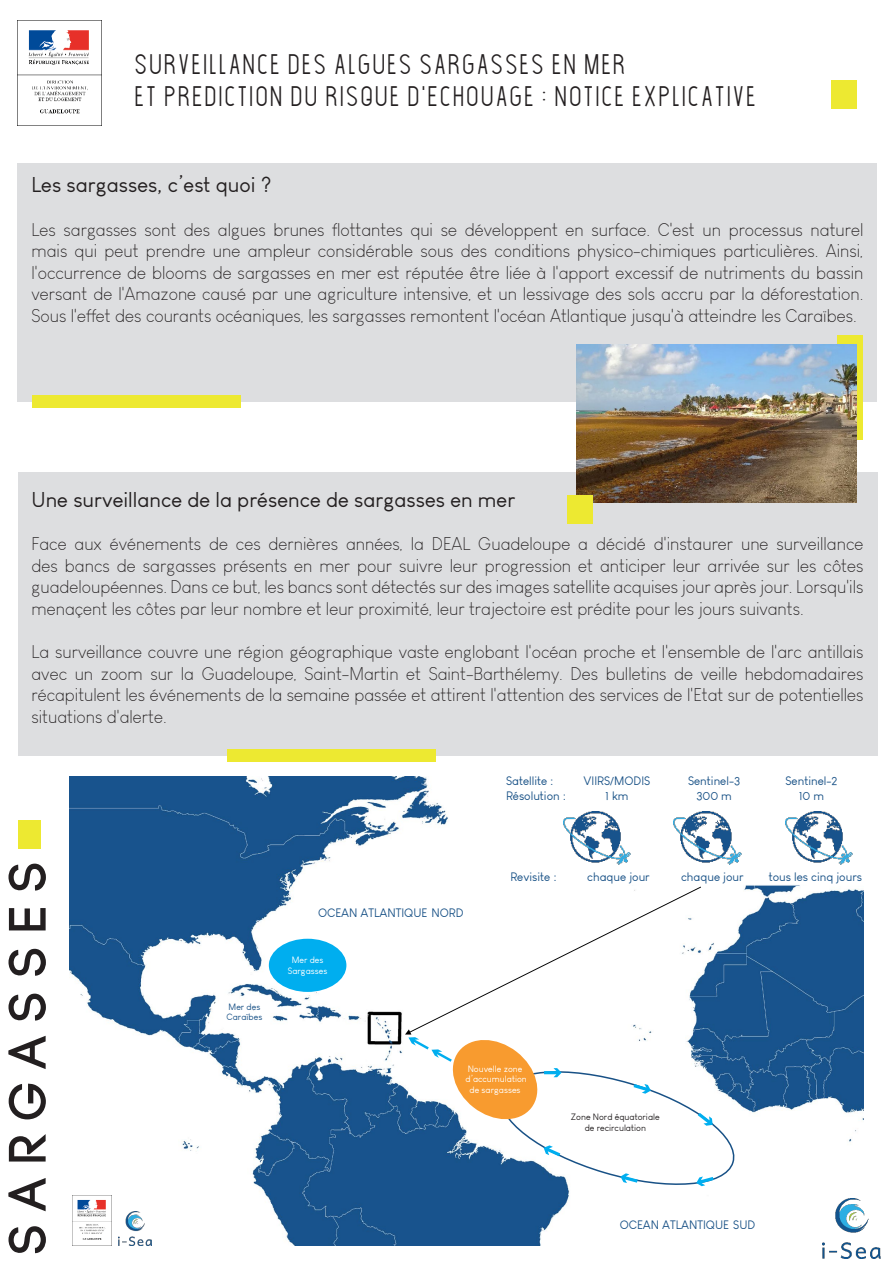
<style>
.page{position:relative;width:893px;height:1263px;background:#fff}
.page>*{position:absolute;margin:0;border:0;box-sizing:border-box;transform-origin:0 0}
.t1{font:700 52.5px "Code";letter-spacing:.3em;color:#231f20}
.t2{font:27px "The Light Font";letter-spacing:.02em;color:#231f20}
.t3{font:21px "Louis George Cafe";color:#231f20}
.t4{font:300 18px/21.6px "Louis George Cafe";color:#231f20;text-align:justify}
.t5{font:12px/14.4px "Louis George Cafe";color:#185186;text-align:center}
.t6{font:9px "Louis George Cafe";color:#fff}
.t7{font:9px "Louis George Cafe";color:#231f20}
.t8{font:9px "Louis George Cafe";color:#185186}
</style>
<div class="page">
<div style="left:17px;top:163px;width:859px;height:238px;background:#dddee0"></div>
<div style="left:19px;top:820px;width:22px;height:28px;background:#ede931"></div>
<div style="left:831px;top:81px;width:26px;height:28px;background:#ede931"></div>
<img style="left:17px;top:21px;width:84px;height:105px">
<div style="left:19px;top:472px;width:859px;height:284px;background:#dddee0"></div>
<div style="left:226px;top:749px;width:209px;height:12px;background:#ede931"></div>
<div style="left:32px;top:395px;width:208px;height:13px;background:#ede931"></div>
<div style="left:837px;top:335px;width:26px;height:105px;background:#ede931"></div>
<img style="left:576px;top:344px;width:280px;height:158px">
<div style="left:567px;top:495px;width:26px;height:29px;background:#ede931"></div>
<img style="left:69px;top:776px;width:795px;height:470px">
<img style="left:72px;top:1195px;width:40px;height:51px">
<img style="left:118px;top:1211px;width:33px;height:35px">
<div style="left:269px;top:939px;width:77px;height:53px;background:#00aeef;border-radius:50%"></div>
<div style="left:571px;top:764px;width:307px;height:121px;background:#fff"></div>
<div style="left:507px;top:803px;width:76px;height:83px;background:#fff"></div>
<img style="left:563px;top:811px;width:68px;height:54px">
<img style="left:673px;top:811px;width:68px;height:54px">
<img style="left:785px;top:811px;width:67px;height:54px">
<img style="left:823px;top:1198px;width:58px;height:61px">
<svg style="left:405px;top:886px;width:337px;height:305px"></svg>
<p class="t2" style="left:134px;top:52px;width:494px">SURVEILLANCE DES ALGUES SARGASSES EN MER</p>
<p class="t2" style="left:134px;top:85px;width:624px">ET PREDICTION DU RISQUE D’ECHOUAGE : NOTICE EXPLICATIVE</p>
<p class="t3" style="left:32px;top:172px;width:241px">Les sargasses, c’est quoi ?</p>
<p class="t4" style="left:32px;top:219px;width:833px">Les sargasses sont des algues brunes flottantes qui se développent en surface. C'est un processus naturel mais qui peut prendre une ampleur considérable sous des conditions physico-chimiques particulières. Ainsi, l'occurrence de blooms de sargasses en mer est réputée être liée à l'apport excessif de nutriments du bassin versant de l'Amazone causé par une agriculture intensive, et un lessivage des sols accru par la déforestation.<br>Sous l'effet des courants océaniques, les sargasses remontent l'océan Atlantique jusqu'à atteindre les Caraïbes.</p>
<p class="t3" style="left:32px;top:487px;width:485px">Une surveillance de la présence de sargasses en mer</p>
<p class="t4" style="left:32px;top:533px;width:833px">Face aux événements de ces dernières années, la DEAL Guadeloupe a décidé d'instaurer une surveillance des bancs de sargasses présents en mer pour suivre leur progression et anticiper leur arrivée sur les côtes guadeloupéennes. Dans ce but, les bancs sont détectés sur des images satellite acquises jour après jour. Lorsqu'ils menaçent les côtes par leur nombre et leur proximité, leur trajectoire est prédite pour les jours suivants.</p>
<p class="t4" style="left:32px;top:641px;width:833px">La surveillance couvre une région géographique vaste englobant l'océan proche et l'ensemble de l'arc antillais avec un zoom sur la Guadeloupe, Saint-Martin et Saint-Barthélemy. Des bulletins de veille hebdomadaires récapitulent les événements de la semaine passée et attirent l'attention des services de l'Etat sur de potentielles situations d'alerte.</p>
<p class="t1" style="left:1px;top:1253px;width:393px;rotate:-90deg">SARGASSES</p>
<p class="t5" style="left:506px;top:774px;width:61px;text-align:left">Satellite :<br>Résolution :</p>
<p class="t5" style="left:583px;top:774px;width:68px">VIIRS/MODIS<br>1 km</p>
<p class="t5" style="left:688px;top:774px;width:54px">Sentinel-3<br>300 m</p>
<p class="t5" style="left:785px;top:774px;width:53px">Sentinel-2<br>10 m</p>
<p class="t8" style="left:229px;top:1001px;width:33px">Mer des</p>
<p class="t8" style="left:227px;top:1012px;width:37px">Caraïbes</p>
<p class="t5" style="left:318px;top:905px;width:147px">OCEAN ATLANTIQUE NORD</p>
<p class="t6" style="left:292px;top:955px;width:33px">Mer des</p>
<p class="t6" style="left:288px;top:965px;width:41px">Sargasses</p>
<p class="t5" style="left:510px;top:869px;width:48px">Revisite :</p>
<p class="t5" style="left:587px;top:869px;width:64px">chaque jour</p>
<p class="t5" style="left:681px;top:869px;width:64px">chaque jour</p>
<p class="t5" style="left:769px;top:869px;width:95px">tous les cinq jours</p>
<p class="t6" style="left:468px;top:1063px;width:56px">Nouvelle zone</p>
<p class="t6" style="left:465px;top:1074px;width:63px">d’accumulation</p>
<p class="t6" style="left:470px;top:1084px;width:53px">de sargasses</p>
<p class="t7" style="left:571px;top:1112px;width:90px">Zone Nord équatoriale</p>
<p class="t7" style="left:585px;top:1122px;width:63px">de recirculation</p>
<p class="t5" style="left:620px;top:1217px;width:137px">OCEAN ATLANTIQUE SUD</p>
</div>
